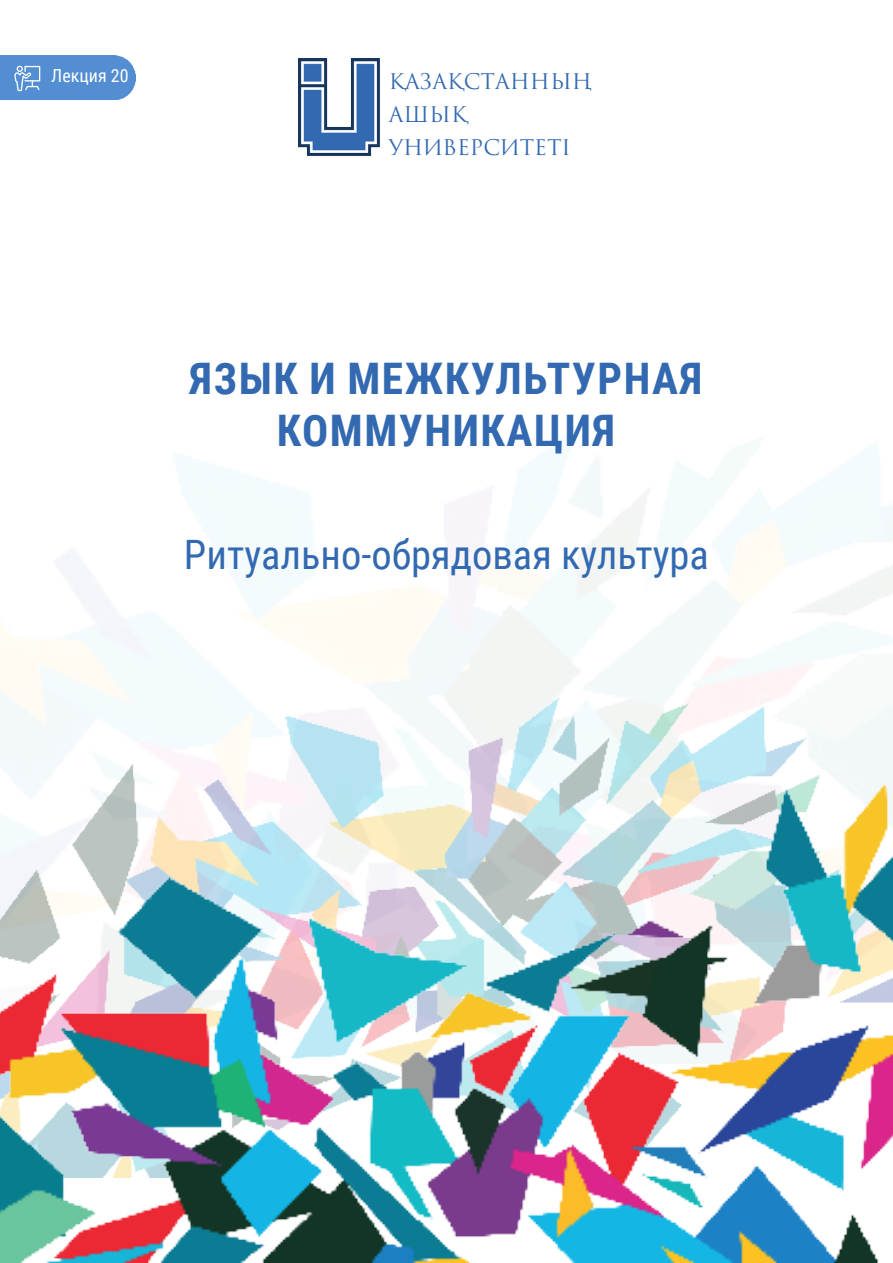
<style>
.page{position:relative;width:893px;height:1263px;background:#fff}
.page>*{position:absolute;margin:0;border:0;box-sizing:border-box;transform-origin:0 0}
.t1{font:700 43.5px/52.2px "Roboto Condensed";letter-spacing:.035em;color:#3269b1;text-align:center}
.t2{font:40.5px "Roboto Condensed";color:#3269b1}
.t3{font:21px "Trajan Pro 3";color:#3269b1}
.t4{font:18px "Roboto Condensed";color:#fff}
</style>
<div class="page">
<img style="left:0;top:429px;width:893px;height:634px">
<img style="left:0;top:696px;width:892px;height:33px">
<img style="left:0;top:729px;width:892px;height:534px">
<div style="left:0;top:55px;width:136px;height:45px;background:#538dd2"></div>
<svg style="left:14px;top:66px;width:26px;height:25px"></svg>
<img style="left:298px;top:58px;width:82px;height:98px">
<p class="t4" style="left:51px;top:63px;width:79px">Лекция 20</p>
<p class="t3" style="left:389px;top:67px;width:205px">ҚАЗАҚСТАННЫҢ</p>
<p class="t3" style="left:389px;top:100px;width:81px">АШЫҚ</p>
<p class="t3" style="left:389px;top:133px;width:184px">УНИВЕРСИТЕТІ</p>
<p class="t1" style="left:189px;top:351px;width:514px">ЯЗЫК И МЕЖКУЛЬТУРНАЯ<br>КОММУНИКАЦИЯ</p>
<p class="t2" style="left:184px;top:526px;width:527px">Ритуально-обрядовая культура</p>
</div>
